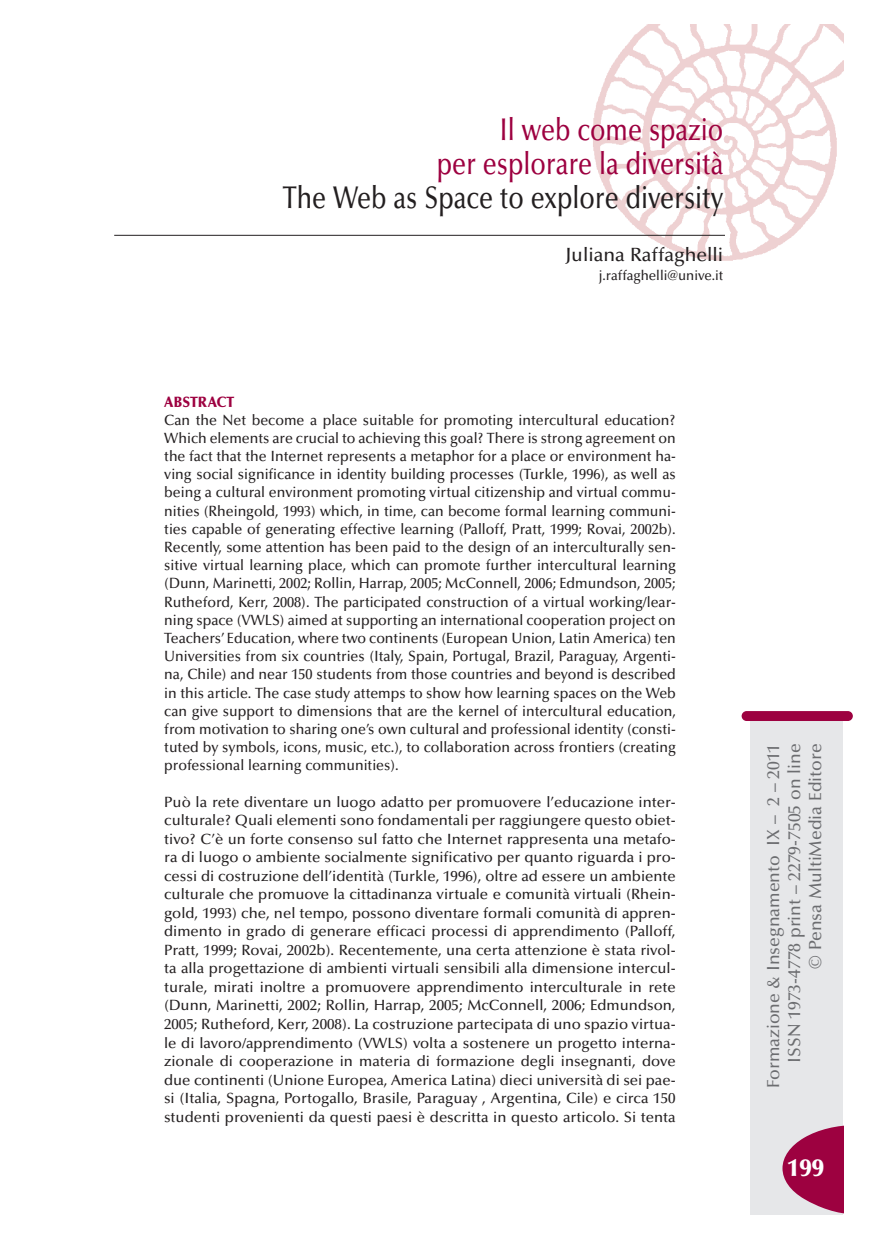
<style>
.page{position:relative;width:869px;height:1241px;background:#fff}
.page>*{position:absolute;margin:0;border:0;box-sizing:border-box;transform-origin:0 0}
.t1{font:500 31.5px/33.9px "Optima";color:#9d0140;text-align:right;scale:.8 1}
.t2{font:900 24.5px "Optima";color:#fff}
.t3{font:500 19.25px "Optima";color:#231f20}
.t4{font:500 17.5px/21px "Optima";color:#6c6d70;text-align:right}
.t5{font:500 14.88px/18.2px "Optima";color:#231f20;scale:.95 1}
.t6{font:500 14.88px/18.6px "Optima";color:#231f20;text-align:justify}
.t7{font:500 14px "Optima";color:#231f20;scale:.95 1}
.s1{color:#231f20}
.s2{font-weight:900;color:#9d0140}
</style>
<div class="page">
<img style="left:571px;top:25px;width:271px;height:236px">
<hr style="left:114px;top:235px;width:610px;height:1px;background:#231f20">
<div style="left:750px;top:721px;width:92px;height:493px;background:#e6e7e9"></div>
<div style="left:741px;top:711px;width:111px;height:10px;background:#9d0140;border-radius:5px"></div>
<svg style="left:782px;top:1124px;width:61px;height:90px"></svg>
<p class="t1" style="left:283px;top:115px;width:552px">Il web come spazio<br>per esplorare la diversità<br><span class="s1">The Web as Space to explore diversity</span></p>
<p class="t3" style="left:564px;top:246px;width:160px">Juliana Raffaghelli</p>
<p class="t7" style="left:598px;top:270px;width:132px">j.raffaghelli@unive.it</p>
<p class="t5" style="left:164px;top:394px;width:540px"><span class="s2">ABSTRACT<br></span>Can the Net become a place suitable for promoting intercultural education?<br>Which elements are crucial to achieving this goal? There is strong agreement on the fact that the Internet represents a metaphor for a place or environment ha&shy;ving social significance in identity building processes (Turkle, 1996), as well as being a cultural environment promoting virtual citizenship and virtual commu&shy;nities (Rheingold, 1993) which, in time, can become formal learning communi&shy;ties capable of generating effective learning (Palloff, Pratt, 1999; Rovai, 2002b).<br>Recently, some attention has been paid to the design of an interculturally sen&shy;sitive virtual learning place, which can promote further intercultural learning (Dunn, Marinetti, 2002; Rollin, Harrap, 2005; McConnell, 2006; Edmundson, 2005; Rutheford, Kerr, 2008). The participated construction of a virtual working/lear&shy;ning space (VWLS) aimed at supporting an international cooperation project on Teachers’ Education, where two continents (European Union, Latin America) ten Universities from six countries (Italy, Spain, Portugal, Brazil, Paraguay, Argenti&shy;na, Chile) and near 150 students from those countries and beyond is described in this article. The case study attemps to show how learning spaces on the Web can give support to dimensions that are the kernel of intercultural education, from motivation to sharing one’s own cultural and professional identity (consti&shy;tuted by symbols, icons, music, etc.), to collaboration across frontiers (creating professional learning communities).</p>
<p class="t6" style="left:164px;top:793px;width:513px">Può la rete diventare un luogo adatto per promuovere l’educazione inter&shy;culturale? Quali elementi sono fondamentali per raggiungere questo obiet&shy;tivo? C’è un forte consenso sul fatto che Internet rappresenta una metafo&shy;ra di luogo o ambiente socialmente significativo per quanto riguarda i pro&shy;cessi di costruzione dell’identità (Turkle, 1996), oltre ad essere un ambiente culturale che promuove la cittadinanza virtuale e comunità virtuali (Rhein&shy;gold, 1993) che, nel tempo, possono diventare formali comunità di appren&shy;dimento in grado di generare efficaci processi di apprendimento (Palloff, Pratt, 1999; Rovai, 2002b). Recentemente, una certa attenzione è stata rivol&shy;ta alla progettazione di ambienti virtuali sensibili alla dimensione intercul&shy;turale, mirati inoltre a promuovere apprendimento interculturale in rete (Dunn, Marinetti, 2002; Rollin, Harrap, 2005; McConnell, 2006; Edmundson, 2005; Rutheford, Kerr, 2008). La costruzione partecipata di uno spazio virtua&shy;le di lavoro/apprendimento (VWLS) volta a sostenere un progetto interna&shy;zionale di cooperazione in materia di formazione degli insegnanti, dove due continenti (Unione Europea, America Latina) dieci università di sei pae&shy;si (Italia, Spagna, Portogallo, Brasile, Paraguay , Argentina, Cile) e circa 150 studenti provenienti da questi paesi è descritta in questo articolo. Si tenta</p>
<p class="t4" style="left:764px;top:1087px;width:345px;rotate:-90deg">Formazione &amp; Insegnamento IX – 2 – 2011<br>ISSN 1973-4778 print – 2279-7505 on line<br>© Pensa MultiMedia Editore</p>
<p class="t2" style="left:786px;top:1157px;width:38px">199</p>
</div>
